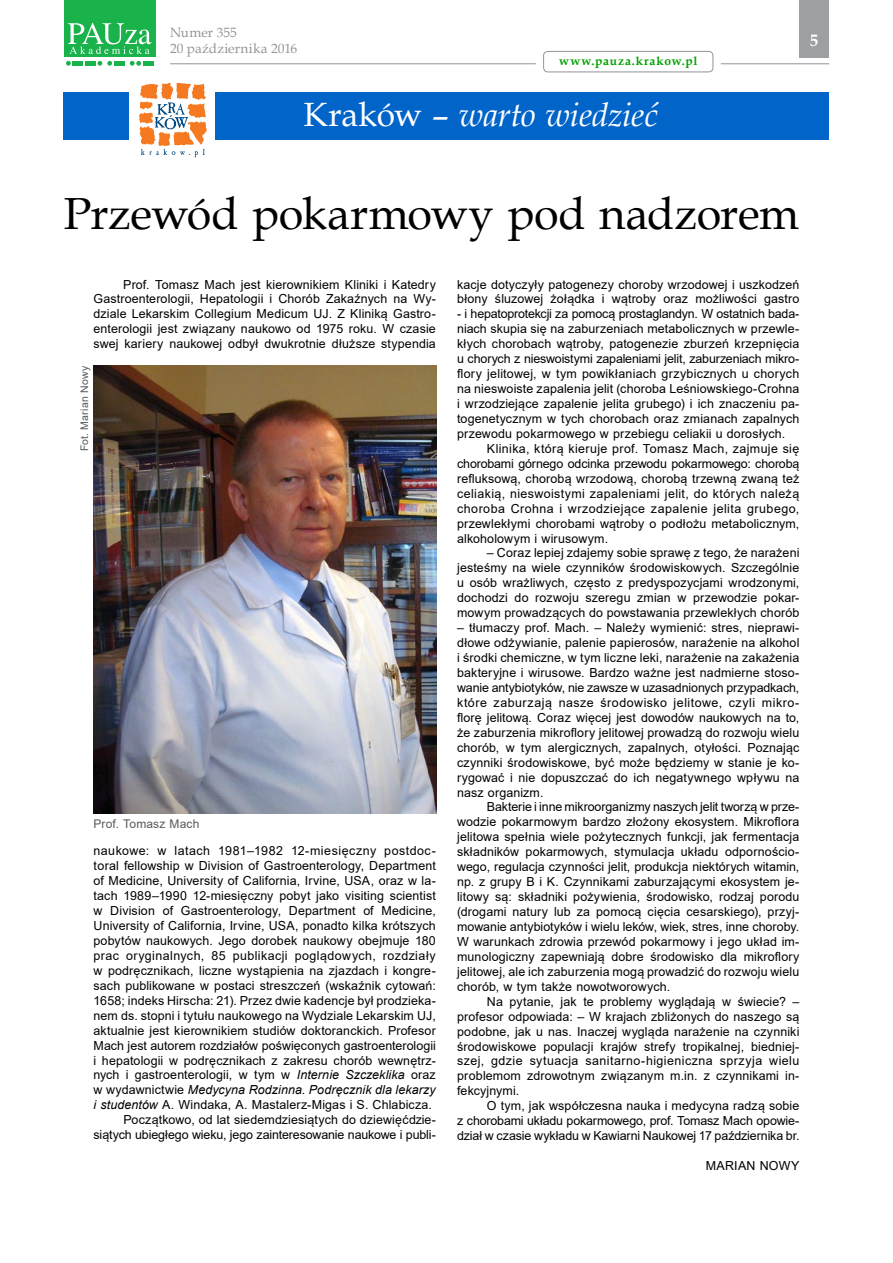
<style>
.page{position:relative;width:893px;height:1263px;background:#fff}
.page>*{position:absolute;margin:0;border:0;box-sizing:border-box;transform-origin:0 0}
.t1{font:45px "Book Antiqua";letter-spacing:-.005em;color:#000}
.t2{font:italic 33.6px "Book Antiqua";letter-spacing:-.015em;color:#fff}
.t3{font:700 16.5px "Book Antiqua";color:#fff}
.t4{font:13.5px/16.2px "Book Antiqua";letter-spacing:.005em;color:#939598}
.t5{font:12.45px/15px "Arial";letter-spacing:.01em;color:#000;text-align:justify}
.t6{font:12.45px "Arial";letter-spacing:-.01em;color:#000}
.t7{font:12.45px "Arial";letter-spacing:.035em;color:#000}
.t8{font:italic 12.45px "Arial";letter-spacing:.01em;color:#000}
.t9{font:12.45px "Arial";letter-spacing:.04em;color:#000}
.t10{font:700 12px "Book Antiqua";letter-spacing:.07em;color:#00a000}
.t11{font:12px "Arial";letter-spacing:.01em;color:#58595b}
.t12{font:10.5px "Arial";letter-spacing:.015em;color:#58595b}
.s1{font-style:normal}
.s2{font-style:italic}
</style>
<div class="page">
<div style="left:799px;top:0;width:30px;height:57px;background:#9d9fa2"></div>
<svg style="left:66px;top:61px;width:5px;height:5px"></svg>
<svg style="left:97px;top:61px;width:15px;height:5px"></svg>
<svg style="left:130px;top:61px;width:11px;height:5px"></svg>
<div style="left:73px;top:61px;width:10px;height:5px;background:#19b24b"></div>
<div style="left:85px;top:61px;width:11px;height:5px;background:#19b24b"></div>
<div style="left:114px;top:61px;width:11px;height:5px;background:#19b24b"></div>
<div style="left:143px;top:61px;width:11px;height:5px;background:#19b24b"></div>
<div style="left:64px;top:0;width:92px;height:56px;background:#19b24b"></div>
<svg style="left:68px;top:23px;width:83px;height:31px"></svg>
<hr style="left:170px;top:63px;width:366px;height:1px;background:#939598">
<div style="left:543px;top:51px;width:170px;height:21px;border:1px solid #939598;border-radius:4px"></div>
<hr style="left:721px;top:63px;width:108px;height:1px;background:#939598">
<div style="left:216px;top:92px;width:613px;height:48px;background:#0064c8"></div>
<div style="left:64px;top:92px;width:65px;height:48px;background:#0064c8"></div>
<svg style="left:139px;top:83px;width:68px;height:74px"></svg>
<img style="left:94px;top:366px;width:342px;height:448px">
<p class="t4" style="left:170px;top:24px;width:129px">Numer 355<br>20 października 2016</p>
<h3 class="t3" style="left:810px;top:30px;width:10px">5</h3>
<p class="t10" style="left:559px;top:53px;width:140px">www.pauza.krakow.pl</p>
<h2 class="t2" style="left:304px;top:91px;width:356px"><span class="s1">Kraków –</span> warto wiedzieć</h2>
<h1 class="t1" style="left:64px;top:182px;width:737px">Przewód pokarmowy pod nadzorem</h1>
<p class="t5" style="left:94px;top:277px;width:344px;text-indent:30px">Prof. Tomasz Mach jest kierownikiem Kliniki i Katedry Gastroenterologii, Hepatologii i Chorób Zakaźnych na Wy&shy;dziale Lekarskim Collegium Medicum UJ. Z Kliniką Gastro&shy;enterologii jest związany naukowo od 1975 roku. W czasie swej kariery naukowej odbył dwukrotnie dłuższe stypendia</p>
<p class="t12" style="left:77px;top:451px;width:87px;rotate:-90deg">Fot. Marian Nowy</p>
<p class="t11" style="left:94px;top:816px;width:107px">Prof. Tomasz Mach</p>
<p class="t9" style="left:94px;top:842px;width:344px">naukowe: w latach 1981–1982 12-miesięczny postdoc-</p>
<p class="t5" style="left:94px;top:858px;width:344px">toral fellowship w Division of Gastroenterology, Department</p>
<p class="t5" style="left:94px;top:873px;width:344px">of Medicine, University of California, Irvine, USA, oraz w la-</p>
<p class="t5" style="left:94px;top:888px;width:344px">tach 1989–1990 12-miesięczny pobyt jako visiting scientist</p>
<p class="t5" style="left:94px;top:903px;width:344px">w Division of Gastroenterology, Department of Medicine,</p>
<p class="t5" style="left:94px;top:918px;width:344px">University of California, Irvine, USA, ponadto kilka krótszych</p>
<p class="t5" style="left:94px;top:933px;width:344px">pobytów naukowych. Jego dorobek naukowy obejmuje 180</p>
<p class="t7" style="left:94px;top:947px;width:344px">prac oryginalnych, 85 publikacji poglądowych, rozdziały</p>
<p class="t5" style="left:94px;top:963px;width:344px">w podręcznikach, liczne wystąpienia na zjazdach i kongre-</p>
<p class="t5" style="left:94px;top:978px;width:344px">sach publikowane w postaci streszczeń (wskaźnik cytowań:</p>
<p class="t5" style="left:94px;top:993px;width:344px">1658; indeks Hirscha: 21). Przez dwie kadencje był prodzieka-</p>
<p class="t5" style="left:94px;top:1008px;width:344px">nem ds. stopni i tytułu naukowego na Wydziale Lekarskim UJ,</p>
<p class="t5" style="left:94px;top:1023px;width:344px">aktualnie jest kierownikiem studiów doktoranckich. Profesor</p>
<p class="t5" style="left:94px;top:1037px;width:344px">Mach jest autorem rozdziałów poświęconych gastroenterologii</p>
<p class="t5" style="left:94px;top:1052px;width:344px">i hepatologii w podręcznikach z zakresu chorób wewnętrz-</p>
<p class="t5" style="left:94px;top:1067px;width:344px">nych i gastroenterologii, w tym w <span class="s2">Internie Szczeklika</span> oraz</p>
<p class="t8" style="left:94px;top:1082px;width:344px"><span class="s1">w wydawnictwie</span> Medycyna Rodzinna<span class="s1">.</span> Podręcznik dla lekarzy</p>
<p class="t5" style="left:94px;top:1097px;width:340px"><span class="s2">i studentów</span> A. Windaka, A. Mastalerz-Migas i S. Chlabicza.</p>
<p class="t5" style="left:123px;top:1112px;width:314px">Początkowo, od lat siedemdziesiątych do dziewięćdzie-</p>
<p class="t6" style="left:94px;top:1126px;width:344px">siątych ubiegłego wieku, jego zainteresowanie naukowe i publi-</p>
<p class="t5" style="left:457px;top:277px;width:344px">kacje dotyczyły patogenezy choroby wrzodowej i uszkodzeń błony śluzowej żołądka i wątroby oraz możliwości gastro</p>
<p class="t5" style="left:457px;top:306px;width:344px">- i hepatoprotekcji za pomocą prostaglandyn. W ostatnich bada&shy;niach skupia się na zaburzeniach metabolicznych w przewle&shy;kłych chorobach wątroby, patogenezie zburzeń krzepnięcia u chorych z nieswoistymi zapaleniami jelit, zaburzeniach mikro&shy;flory jelitowej, w tym powikłaniach grzybicznych u chorych na nieswoiste zapalenia jelit (choroba Leśniowskiego-Crohna i wrzodziejące zapalenie jelita grubego) i ich znaczeniu pa&shy;togenetycznym w tych chorobach oraz zmianach zapalnych przewodu pokarmowego w przebiegu celiakii u dorosłych.</p>
<p class="t5" style="left:457px;top:441px;width:344px;text-indent:30px">Klinika, którą kieruje prof. Tomasz Mach, zajmuje się chorobami górnego odcinka przewodu pokarmowego: chorobą refluksową, chorobą wrzodową, chorobą trzewną zwaną też celiakią, nieswoistymi zapaleniami jelit, do których należą choroba Crohna i wrzodziejące zapalenie jelita grubego, przewlekłymi chorobami wątroby o podłożu metabolicznym, alkoholowym i wirusowym.</p>
<p class="t5" style="left:457px;top:545px;width:344px;text-indent:30px">– Coraz lepiej zdajemy sobie sprawę z tego, że narażeni jesteśmy na wiele czynników środowiskowych. Szczególnie u osób wrażliwych, często z predyspozycjami wrodzonymi, dochodzi do rozwoju szeregu zmian w przewodzie pokar&shy;mowym prowadzących do powstawania przewlekłych chorób</p>
<p class="t5" style="left:457px;top:620px;width:344px">– tłumaczy prof. Mach. – Należy wymienić: stres, nieprawi&shy;dłowe odżywianie, palenie papierosów, narażenie na alkohol i środki chemiczne, w tym liczne leki, narażenie na zakażenia bakteryjne i wirusowe. Bardzo ważne jest nadmierne stoso&shy;wanie antybiotyków, nie zawsze w uzasadnionych przypadkach, które zaburzają nasze środowisko jelitowe, czyli mikro&shy;florę jelitową. Coraz więcej jest dowodów naukowych na to, że zaburzenia mikroflory jelitowej prowadzą do rozwoju wielu chorób, w tym alergicznych, zapalnych, otyłości. Poznając czynniki środowiskowe, być może będziemy w stanie je ko&shy;rygować i nie dopuszczać do ich negatywnego wpływu na nasz organizm.</p>
<p class="t5" style="left:457px;top:799px;width:344px;text-indent:30px">Bakterie i inne mikroorganizmy naszych jelit tworzą w prze&shy;wodzie pokarmowym bardzo złożony ekosystem. Mikroflora jelitowa spełnia wiele pożytecznych funkcji, jak fermentacja składników pokarmowych, stymulacja układu odpornościo&shy;wego, regulacja czynności jelit, produkcja niektórych witamin, np. z grupy B i K. Czynnikami zaburzającymi ekosystem je&shy;litowy są: składniki pożywienia, środowisko, rodzaj porodu (drogami natury lub za pomocą cięcia cesarskiego), przyj&shy;mowanie antybiotyków i wielu leków, wiek, stres, inne choroby.<br>W warunkach zdrowia przewód pokarmowy i jego układ im&shy;munologiczny zapewniają dobre środowisko dla mikroflory jelitowej, ale ich zaburzenia mogą prowadzić do rozwoju wielu chorób, w tym także nowotworowych.</p>
<p class="t5" style="left:457px;top:994px;width:344px;text-indent:30px">Na pytanie, jak te problemy wyglądają w świecie? – profesor odpowiada: – W krajach zbliżonych do naszego są podobne, jak u nas. Inaczej wygląda narażenie na czynniki środowiskowe populacji krajów strefy tropikalnej, biedniej&shy;szej, gdzie sytuacja sanitarno-higieniczna sprzyja wielu problemom zdrowotnym związanym m.in. z czynnikami in&shy;fekcyjnymi.</p>
<p class="t5" style="left:457px;top:1098px;width:344px;text-indent:30px">O tym, jak współczesna nauka i medycyna radzą sobie z chorobami układu pokarmowego, prof. Tomasz Mach opowie&shy;dział w czasie wykładu w Kawiarni Naukowej 17 października br.</p>
<p class="t5" style="left:706px;top:1158px;width:95px">MARIAN NOWY</p>
</div>
